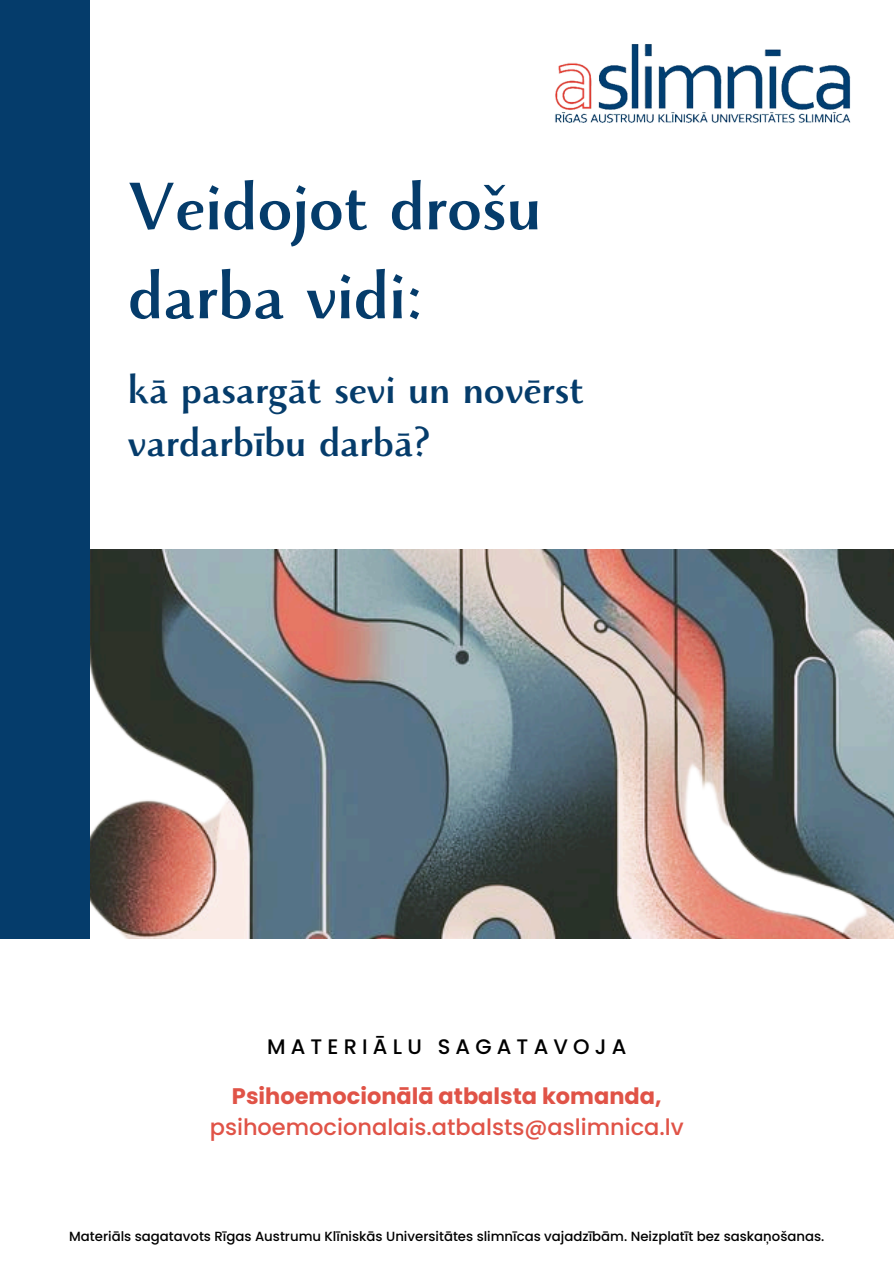
<style>
.page{position:relative;width:894px;height:1264px;background:#fff}
.page>*{position:absolute;margin:0;border:0;box-sizing:border-box;transform-origin:0 0}
.t1{font:700 75px/88.8px "Monterchi";color:#053c6b}
.t2{font:700 45px/52.8px "Monterchi";color:#053c6b}
.t3{font:500 22.5px/31.5px "Poppins";color:#e05347;text-align:center}
.t4{font:500 21px "Poppins";letter-spacing:.245em;color:#000}
.t5{font:500 13.35px "Poppins";color:#000}
.s1{font-weight:700}
</style>
<div class="page">
<img style="left:555px;top:44px;width:296px;height:79px">
<img style="left:0;top:549px;width:893px;height:390px">
<div style="left:0;top:0;width:89px;height:938px;background:#053c6b"></div>
<h3 class="t1" style="left:128px;top:174px;width:415px">Veidojot drošu darba vidi:</h3>
<h4 class="t2" style="left:128px;top:369px;width:457px">kā pasargāt sevi un novērst vardarbību darbā?</h4>
<p class="t4" style="left:267px;top:1031px;width:361px">MATERIĀLU SAGATAVOJA</p>
<h2 class="t3" style="left:210px;top:1080px;width:475px"><span class="s1">Psihoemocionālā atbalsta komanda, </span>psihoemocionalais.atbalsts@aslimnica.lv</h2>
<h1 class="t5" style="left:69px;top:1226px;width:756px">Materiāls sagatavots Rīgas Austrumu Klīniskās Universitātes slimnīcas vajadzībām. Neizplatīt bez saskaņošanas.</h1>
</div>
